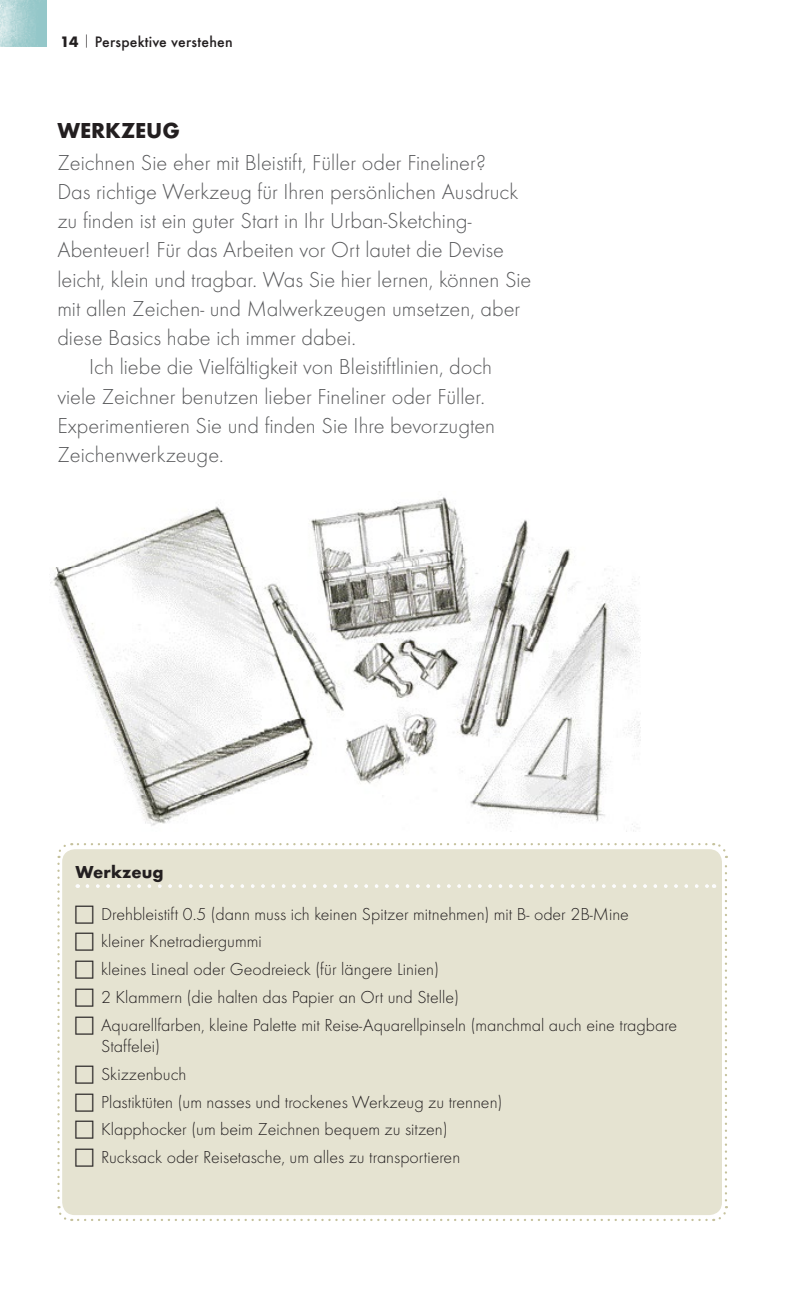
<style>
.page{position:relative;width:810px;height:1296px;background:#fff}
.page>*{position:absolute;margin:0;border:0;box-sizing:border-box;transform-origin:0 0}
.Introduction_TXT_fir{font:300 22.5px/29.2px "Futura T";color:#57585a}
.Introduction_TXT{font:300 22.5px/29.2px "Futura T";color:#57585a}
.A_HEAD_NEW{font:700 22.5px "Futura T";color:#231f20}
.SIDEBAR_LISTE{font:300 18px/21.4px "Futura T";color:#231f20}
.SIDEBAR_TXT{font:300 18px "Futura T";color:#231f20}
.SIDEBAR_B_HEAD{font:700 18px "Futura T";color:#231f20}
.RUNNING_HEAD{font:500 15.75px "Futura T";letter-spacing:.01em;color:#231f20}
.s1{font-weight:700}
.s2{font-weight:300}
</style>
<div class="page">
<img style="left:0;top:0;width:47px;height:47px">
<img style="left:50px;top:497px;width:590px;height:335px">
<div style="left:57px;top:843px;width:671px;height:378px;background:#e5e3d1"></div>
<p class="RUNNING_HEAD" style="left:60px;top:32px;width:174px"><span class="s1">14</span> <span class="s2">|</span> Perspektive verstehen</p>
<p class="A_HEAD_NEW" style="left:57px;top:117px;width:124px">WERKZEUG</p>
<p class="Introduction_TXT_fir" style="left:57px;top:147px;width:476px">Zeichnen Sie eher mit Bleistift, Füller oder Fineliner?<br>Das richtige Werkzeug für Ihren persönlichen Ausdruck zu finden ist ein guter Start in Ihr Urban-Sketching-Abenteuer! Für das Arbeiten vor Ort lautet die Devise leicht, klein und tragbar. Was Sie hier lernen, können Sie mit allen Zeichen- und Malwerkzeugen umsetzen, aber diese Basics habe ich immer dabei.</p>
<p class="Introduction_TXT" style="left:57px;top:352px;width:439px;text-indent:32px">Ich liebe die Vielfältigkeit von Bleistiftlinien, doch viele Zeichner benutzen lieber Fineliner oder Füller.<br>Experimentieren Sie und finden Sie Ihre bevorzugten Zeichenwerkzeuge.</p>
<p class="SIDEBAR_B_HEAD" style="left:76px;top:861px;width:89px">Werkzeug</p>
<p class="SIDEBAR_TXT" style="left:101px;top:903px;width:529px">Drehbleistift 0.5 (dann muss ich keinen Spitzer mitnehmen) mit B- oder 2B-Mine</p>
<p class="SIDEBAR_LISTE" style="left:101px;top:931px;width:162px">kleiner Knetradiergummi</p>
<p class="SIDEBAR_LISTE" style="left:101px;top:958px;width:339px">kleines Lineal oder Geodreieck (für längere Linien)</p>
<p class="SIDEBAR_LISTE" style="left:101px;top:986px;width:359px">2 Klammern (die halten das Papier an Ort und Stelle)</p>
<p class="SIDEBAR_LISTE" style="left:101px;top:1014px;width:578px">Aquarellfarben, kleine Palette mit Reise-Aquarellpinseln (manchmal auch eine tragbare<br>Staffelei)</p>
<p class="SIDEBAR_LISTE" style="left:101px;top:1063px;width:87px">Skizzenbuch</p>
<p class="SIDEBAR_LISTE" style="left:101px;top:1091px;width:403px">Plastiktüten (um nasses und trockenes Werkzeug zu trennen)</p>
<p class="SIDEBAR_LISTE" style="left:101px;top:1119px;width:348px">Klapphocker (um beim Zeichnen bequem zu sitzen)</p>
<p class="SIDEBAR_LISTE" style="left:101px;top:1146px;width:361px">Rucksack oder Reisetasche, um alles zu transportieren</p>
</div>
